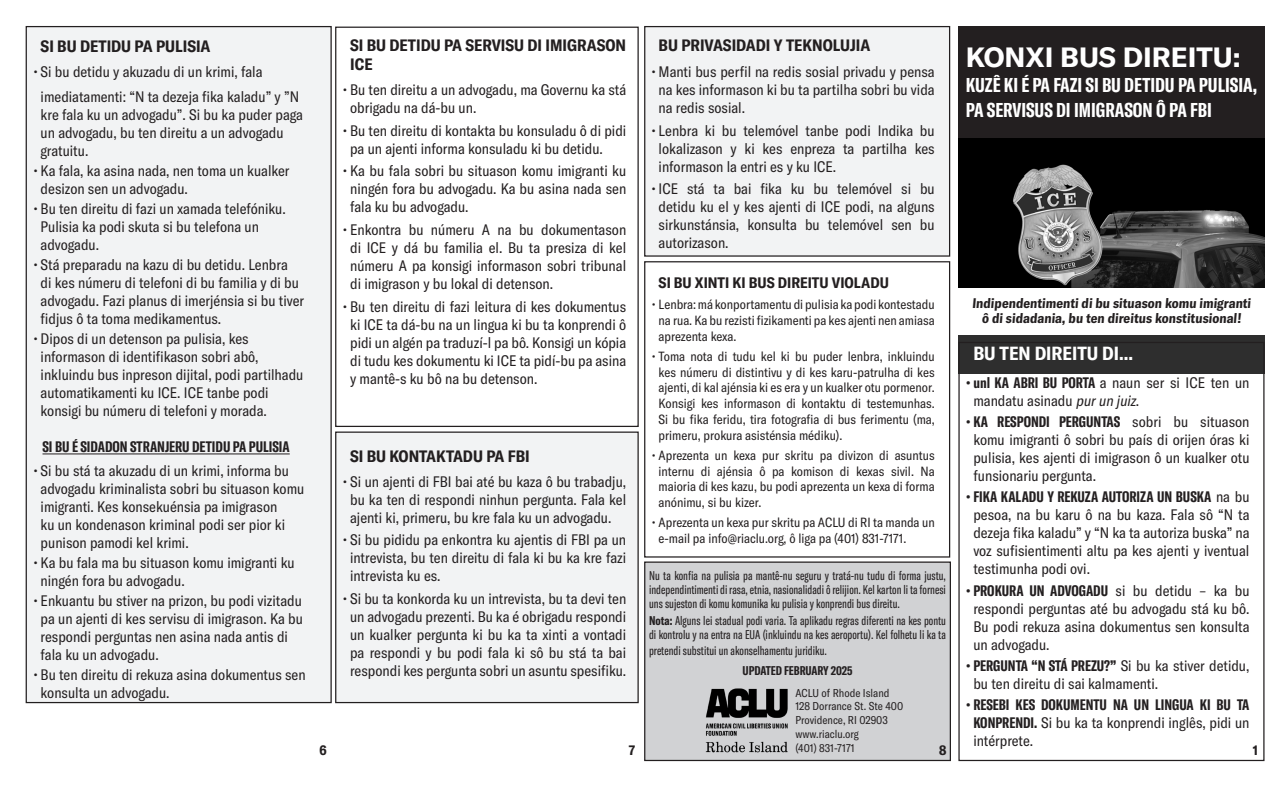
<style>
.page{position:relative;width:1283px;height:788px;background:#fff}
.page>*{position:absolute;margin:0;border:0;box-sizing:border-box;transform-origin:0 0}
.t1{font:700 27.5px "GT America";color:#fff}
.t2{font:700 extra-condensed 19.75px/25px "GT America";color:#fff}
.t3{font:700 condensed 18.75px "GT America";color:#fff}
.t4{font:700 condensed 16.25px/19.5px "GT America";color:#231f20}
.t5{font:condensed 15px/18px "GT America";color:#231f20}
.t6{font:700 extra-condensed 15px/18px "GT America";color:#231f20;text-align:justify}
.t7{font:700 condensed 15px "GT America";color:#231f20}
.t8{font:700 condensed 13.75px/15px "GT America";color:#231f20;text-align:center}
.t9{font:condensed 13.12px/15.8px "GT America";color:#231f20;text-align:justify}
.t10{font:extra-condensed 12.5px/13.8px "GT America";color:#231f20;text-align:justify}
.t11{font:700 extra-condensed 12.5px "GT America";color:#231f20}
.t12{font:condensed 11.25px "GT America";color:#231f20}
.s1{font-weight:700}
.s2{font-weight:700;font-stretch:extra-condensed}
.s3{font-style:italic}
.s4{font-weight:400;font-stretch:condensed}
</style>
<div class="page">
<div style="left:958px;top:335px;width:306px;height:39px;background:#2e2e2e"></div>
<div style="left:958px;top:26px;width:306px;height:256px;background:#231f20"></div>
<div style="left:26px;top:27px;width:305px;height:675px;background:#f2f3f4"></div>
<div style="left:958px;top:342px;width:306px;height:419px;border:1px solid #231f20"></div>
<div style="left:336px;top:432px;width:302px;height:270px;background:#f2f3f4"></div>
<div style="left:335px;top:431px;width:303px;height:272px;border:1px solid #231f20"></div>
<div style="left:644px;top:27px;width:305px;height:229px;background:#f2f3f4"></div>
<div style="left:644px;top:26px;width:306px;height:231px;border:1px solid #231f20"></div>
<div style="left:644px;top:261px;width:306px;height:296px;border:1px solid #231f20"></div>
<div style="left:644px;top:562px;width:306px;height:198px;background:#d1d2d4"></div>
<div style="left:644px;top:561px;width:307px;height:200px;border:1px solid #231f20"></div>
<hr style="left:42px;top:453px;width:248px;height:1px;background:#231f20">
<div style="left:335px;top:27px;width:303px;height:400px;border:1px solid #231f20"></div>
<img style="left:958px;top:138px;width:306px;height:150px">
<img style="left:705px;top:688px;width:83px;height:65px">
<p class="t4" style="left:41px;top:36px;width:171px">SI BU DETIDU PA PULISIA</p>
<p class="t5" style="left:41px;top:59px;width:260px;line-height:25px;text-indent:-7px">• Si bu detidu y akuzadu di un krimi, fala imediatamenti: “N ta dezeja fika kaladu” y ”N</p>
<p class="t5" style="left:41px;top:106px;width:264px">kre fala ku un advogadu”. Si bu ka puder paga un advogadu, bu ten direitu a un advogadu gratuitu.</p>
<p class="t5" style="left:41px;top:162px;width:250px;text-indent:-7px">• Ka fala, ka asina nada, nen toma un kualker desizon sen un advogadu.</p>
<p class="t5" style="left:41px;top:200px;width:247px;text-indent:-7px">• Bu ten direitu di fazi un xamada telefóniku.<br>Pulisia ka podi skuta si bu telefona un advogadu.</p>
<p class="t5" style="left:41px;top:256px;width:265px;text-indent:-7px">• Stá preparadu na kazu di bu detidu. Lenbra<br>di kes númeru di telefoni di bu familia y di bu advogadu. Fazi planus di imerjénsia si bu tiver fidjus ô ta toma medikamentus.</p>
<p class="t5" style="left:41px;top:330px;width:264px;text-indent:-7px">• Dipos di un detenson pa pulisia, kes informason di identifikason sobri abô, inkluindu bus inpreson dijital, podi partilhadu automatikamenti ku ICE. ICE tanbe podi konsigi bu númeru di telefoni y morada.</p>
<p class="t6" style="left:42px;top:438px;width:249px">SI BU É SIDADON STRANJERU DETIDU PA PULISIA</p>
<p class="t5" style="left:41px;top:462px;width:265px;text-indent:-7px">• Si bu stá ta akuzadu di un krimi, informa bu advogadu kriminalista sobri bu situason komu imigranti. Kes konsekuénsia pa imigrason<br>ku un kondenason kriminal podi ser pior ki punison pamodi kel krimi.</p>
<p class="t5" style="left:41px;top:554px;width:255px;text-indent:-7px">• Ka bu fala ma bu situason komu imigranti ku ningén fora bu advogadu.</p>
<p class="t5" style="left:41px;top:592px;width:264px;text-indent:-7px">• Enkuantu bu stiver na prizon, bu podi vizitadu pa un ajenti di kes servisu di imigrason. Ka bu respondi perguntas nen asina nada antis di fala ku un advogadu.</p>
<p class="t5" style="left:41px;top:666px;width:266px;text-indent:-7px">• Bu ten direitu di rekuza asina dokumentus sen konsulta un advogadu.</p>
<p class="t4" style="left:658px;top:35px;width:213px">BU PRIVASIDADI Y TEKNOLUJIA</p>
<p class="t5" style="left:658px;top:63px;width:278px;text-align:justify;text-indent:-7px">• Manti bus perfil na redis sosial privadu y pensa na kes informason ki bu ta partilha sobri bu vida na redis sosial.</p>
<p class="t5" style="left:658px;top:121px;width:277px;text-align:justify;text-indent:-7px">• Lenbra ki bu telemóvel tanbe podi Indika bu lokalizason y ki kes enpreza ta partilha kes informason la entri es y ku ICE.</p>
<p class="t5" style="left:658px;top:180px;width:278px;text-align:justify;text-indent:-7px">• ICE stá ta bai fika ku bu telemóvel si bu detidu ku el y kes ajenti di ICE podi, na alguns sirkunstánsia, konsulta bu telemóvel sen bu autorizason.</p>
<p class="t7" style="left:658px;top:273px;width:232px">SI BU XINTI KI BUS DIREITU VIOLADU</p>
<p class="t9" style="left:658px;top:297px;width:277px;text-indent:-7px">• Lenbra: má konportamentu di pulisia ka podi kontestadu na rua. Ka bu rezisti fizikamenti pa kes ajenti nen amiasa aprezenta kexa.</p>
<p class="t9" style="left:658px;top:348px;width:278px;text-indent:-7px">• Toma nota di tudu kel ki bu puder lenbra, inkluindu kes númeru di distintivu y di kes karu-patrulha di kes ajenti, di kal ajénsia ki es era y un kualker otu pormenor.<br>Konsigi kes informason di kontaktu di testemunhas.<br>Si bu fika feridu, tira fotografia di bus ferimentu (ma, primeru, prokura asisténsia médiku).</p>
<p class="t9" style="left:658px;top:447px;width:277px;text-indent:-7px">• Aprezenta un kexa pur skritu pa divizon di asuntus internu di ajénsia ô pa komison di kexas sivil. Na maioria di kes kazu, bu podi aprezenta un kexa di forma anónimu, si bu kizer.</p>
<p class="t9" style="left:658px;top:514px;width:277px;text-indent:-7px">• Aprezenta un kexa pur skritu pa ACLU di RI ta manda un e-mail pa info@riaclu.org, ô liga pa (401) 831-7171.</p>
<p class="t10" style="left:649px;top:568px;width:298px">Nu ta konfia na pulisia pa mantê-nu seguru y tratá-nu tudu di forma justu, independintimenti di rasa, etnia, nasionalidadi ô relijion. Kel karton li ta fornesi uns sujeston di komu komunika ku pulisia y konprendi bus direitu.</p>
<p class="t10" style="left:649px;top:613px;width:298px"><span class="s1">Nota:</span> Alguns lei stadual podi varia. Ta aplikadu regras diferenti na kes pontu di kontrolu y na entra na EUA (inkluindu na kes aeroportu). Kel folhetu li ka ta</p>
<p class="t10" style="left:649px;top:644px;width:179px">pretendi substitui un akonselhamentu juridiku.</p>
<p class="t11" style="left:742px;top:663px;width:111px">UPDATED FEBRUARY 2025</p>
<p class="t12" style="left:795px;top:686px;width:95px">ACLU of Rhode Island</p>
<p class="t12" style="left:795px;top:699px;width:109px">128 Dorrance St. Ste 400</p>
<p class="t12" style="left:795px;top:713px;width:94px">Providence, RI 02903</p>
<p class="t12" style="left:795px;top:727px;width:65px">www.riaclu.org</p>
<p class="t12" style="left:795px;top:741px;width:61px">(401) 831-7171</p>
<p class="t4" style="left:350px;top:35px;width:277px">SI BU DETIDU PA SERVISU DI IMIGRASON<br>ICE</p>
<p class="t5" style="left:350px;top:81px;width:277px;text-indent:-7px">• Bu ten direitu a un advogadu, ma Governu ka stá obrigadu na dá-bu un.</p>
<p class="t5" style="left:350px;top:122px;width:278px;text-indent:-7px">• Bu ten direitu di kontakta bu konsuladu ô di pidi pa un ajenti informa konsuladu ki bu detidu.</p>
<p class="t5" style="left:350px;top:162px;width:278px;text-align:justify;text-indent:-7px">• Ka bu fala sobri bu situason komu imigranti ku ningén fora bu advogadu. Ka bu asina nada sen fala ku bu advogadu.</p>
<p class="t5" style="left:350px;top:221px;width:278px;text-align:justify;text-indent:-7px">• Enkontra bu númeru A na bu dokumentason di ICE y dá bu familia el. Bu ta presiza di kel númeru A pa konsigi informason sobri tribunal di imigrason y bu lokal di detenson.</p>
<p class="t5" style="left:350px;top:297px;width:278px;text-align:justify;text-indent:-7px">• Bu ten direitu di fazi leitura di kes dokumentus ki ICE ta dá-bu na un lingua ki bu ta konprendi ô pidi un algén pa traduzí-l pa bô. Konsigi un kópia di tudu kes dokumentu ki ICE ta pidí-bu pa asina y mantê-s ku bô na bu detenson.</p>
<p class="t1" style="left:966px;top:40px;width:276px">KONXI BUS DIREITU:</p>
<p class="t2" style="left:966px;top:72px;width:293px">KUZÊ KI É PA FAZI SI BU DETIDU PA PULISIA,<br>PA SERVISUS DI IMIGRASON Ô PA FBI</p>
<p class="t8" style="left:972px;top:296px;width:282px">Indipendentimenti di bu situason komu imigranti ô di sidadania, bu ten direitus konstitusional!</p>
<p class="t3" style="left:973px;top:342px;width:161px">BU TEN DIREITU DI...</p>
<p class="t5" style="left:973px;top:373px;width:277px;text-indent:-7px"><span class="s2">• unl KA ABRI BU PORTA</span> a naun ser si ICE ten un mandatu asinadu <span class="s3">purun juiz</span>.</p>
<p class="t5" style="left:973px;top:413px;width:277px;text-align:justify;text-indent:-7px"><span class="s2">• KA RESPONDI PERGUNTAS</span> sobri bu situason komu imigranti ô sobri bu país di orijen óras ki pulisia, kes ajenti di imigrason ô un kualker otu funsionariu pergunta.</p>
<p class="t5" style="left:973px;top:488px;width:277px;text-align:justify;text-indent:-7px"><span class="s2">• FIKA KALADU Y REKUZA AUTORIZA UN BUSKA</span> na bu pesoa, na bu karu ô na bu kaza. Fala sô “N ta dezeja fika kaladu” y “N ka ta autoriza buska” na voz sufisientimenti altu pa kes ajenti y iventual testimunha podi ovi.</p>
<p class="t5" style="left:973px;top:581px;width:278px;text-align:justify;text-indent:-7px"><span class="s2">• PROKURA UN ADVOGADU</span> si bu detidu – ka bu respondi perguntas até bu advogadu stá ku bô.<br>Bu podi rekuza asina dokumentus sen konsulta un advogadu.</p>
<p class="t5" style="left:973px;top:656px;width:277px;text-indent:-7px"><span class="s2">• PERGUNTA “N STÁ PREZU?”</span> Si bu ka stiver detidu, bu ten direitu di sai kalmamenti.</p>
<p class="t6" style="left:973px;top:695px;width:278px;text-indent:-7px">• RESEBI KES DOKUMENTU NA UN LINGUA KI BU TA KONPRENDI. <span class="s4">Si bu ka ta konprendi inglês, pidi un intérprete.</span></p>
<p class="t4" style="left:350px;top:446px;width:181px">SI BU KONTAKTADU PA FBI</p>
<p class="t5" style="left:343px;top:472px;width:285px;text-align:center">• Si un ajenti di FBI bai até bu kaza ô bu trabadju, bu ka ten di respondi ninhun pergunta. Fala kel ajenti ki, primeru, bu kre fala ku un advogadu.</p>
<p class="t5" style="left:350px;top:531px;width:278px;text-align:justify;text-indent:-7px">• Si bu pididu pa enkontra ku ajentis di FBI pa un intrevista, bu ten direitu di fala ki bu ka kre fazi intrevista ku es.</p>
<p class="t5" style="left:343px;top:589px;width:285px;text-align:center">• Si bu ta konkorda ku un intrevista, bu ta devi ten un advogadu prezenti. Bu ka é obrigadu respondi un kualker pergunta ki bu ka ta xinti a vontadi pa respondi y bu podi fala ki sô bu stá ta bai respondi kes pergunta sobri un asuntu spesifiku.</p>
<p class="t8" style="left:320px;top:742px;width:9px">6</p>
<p class="t8" style="left:629px;top:742px;width:8px">7</p>
<p class="t8" style="left:939px;top:742px;width:9px">8</p>
<p class="t8" style="left:1253px;top:742px;width:7px">1</p>
</div>
